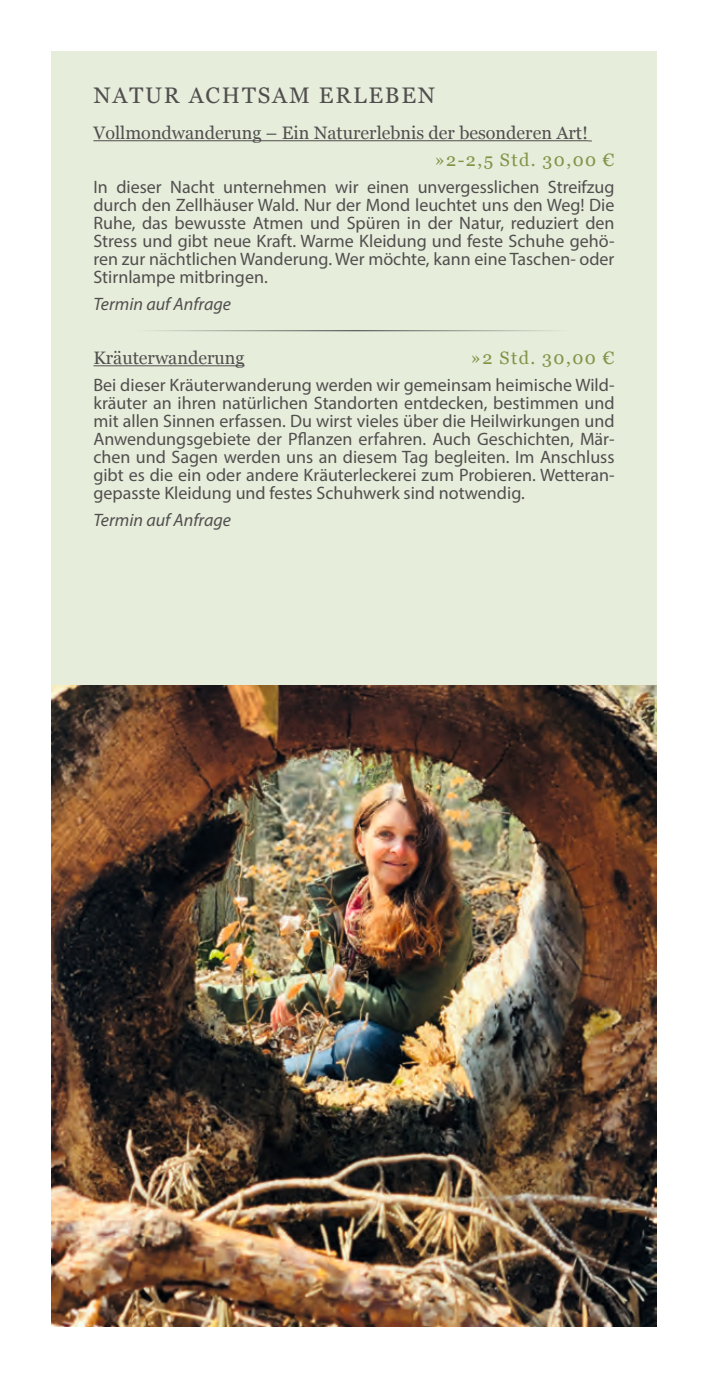
<style>
.page{position:relative;width:708px;height:1378px;background:#fff}
.page>*{position:absolute;margin:0;border:0;box-sizing:border-box;transform-origin:0 0}
.t1{font:22.5px "Georgia";letter-spacing:.08em;color:#504f4f}
.t2{font:18px/18px "Myriad Pro";color:#504f4f;text-align:justify}
.t3{font:18px "Georgia";color:#504f4f}
.t4{font:italic 18px "Myriad Pro";color:#504f4f}
.t5{font:18px "Georgia";letter-spacing:.08em;color:#829448}
</style>
<div class="page">
<div style="left:51px;top:51px;width:606px;height:1276px;background:#e7eddb"></div>
<hr style="left:93px;top:140px;width:495px;height:1px;background:#504f4f">
<hr style="left:93px;top:365px;width:152px;height:1px;background:#504f4f">
<hr style="left:137px;top:330px;width:434px;height:1px;background:#504f4f">
<img style="left:51px;top:685px;width:606px;height:642px">
<p class="t1" style="left:93px;top:79px;width:343px">NATUR ACHTSAM ERLEBEN</p>
<p class="t3" style="left:93px;top:120px;width:496px">Vollmondwanderung – Ein Naturerlebnis der besonderen Art!</p>
<p class="t5" style="left:434px;top:147px;width:182px">»2-2,5 Std. 30,00 €</p>
<p class="t2" style="left:93px;top:178px;width:523px">In dieser Nacht unternehmen wir einen unvergesslichen Streifzug durch den Zellhäuser Wald. Nur der Mond leuchtet uns den Weg! Die Ruhe, das bewusste Atmen und Spüren in der Natur, reduziert den Stress und gibt neue Kraft. Warme Kleidung und feste Schuhe gehö&shy;ren zur nächtlichen Wanderung. Wer möchte, kann eine Taschen- oder Stirnlampe mitbringen.</p>
<p class="t4" style="left:93px;top:293px;width:139px">Termin auf Anfrage</p>
<p class="t3" style="left:93px;top:345px;width:153px">Kräuterwanderung</p>
<p class="t5" style="left:471px;top:345px;width:145px">»2 Std. 30,00 €</p>
<p class="t2" style="left:93px;top:376px;width:523px">Bei dieser Kräuterwanderung werden wir gemeinsam heimische Wild&shy;kräuter an ihren natürlichen Standorten entdecken, bestimmen und mit allen Sinnen erfassen. Du wirst vieles über die Heilwirkungen und Anwendungsgebiete der Pflanzen erfahren. Auch Geschichten, Mär&shy;chen und Sagen werden uns an diesem Tag begleiten. Im Anschluss gibt es die ein oder andere Kräuterleckerei zum Probieren. Wetteran&shy;gepasste Kleidung und festes Schuhwerk sind notwendig.</p>
<p class="t4" style="left:93px;top:509px;width:139px">Termin auf Anfrage</p>
</div>
